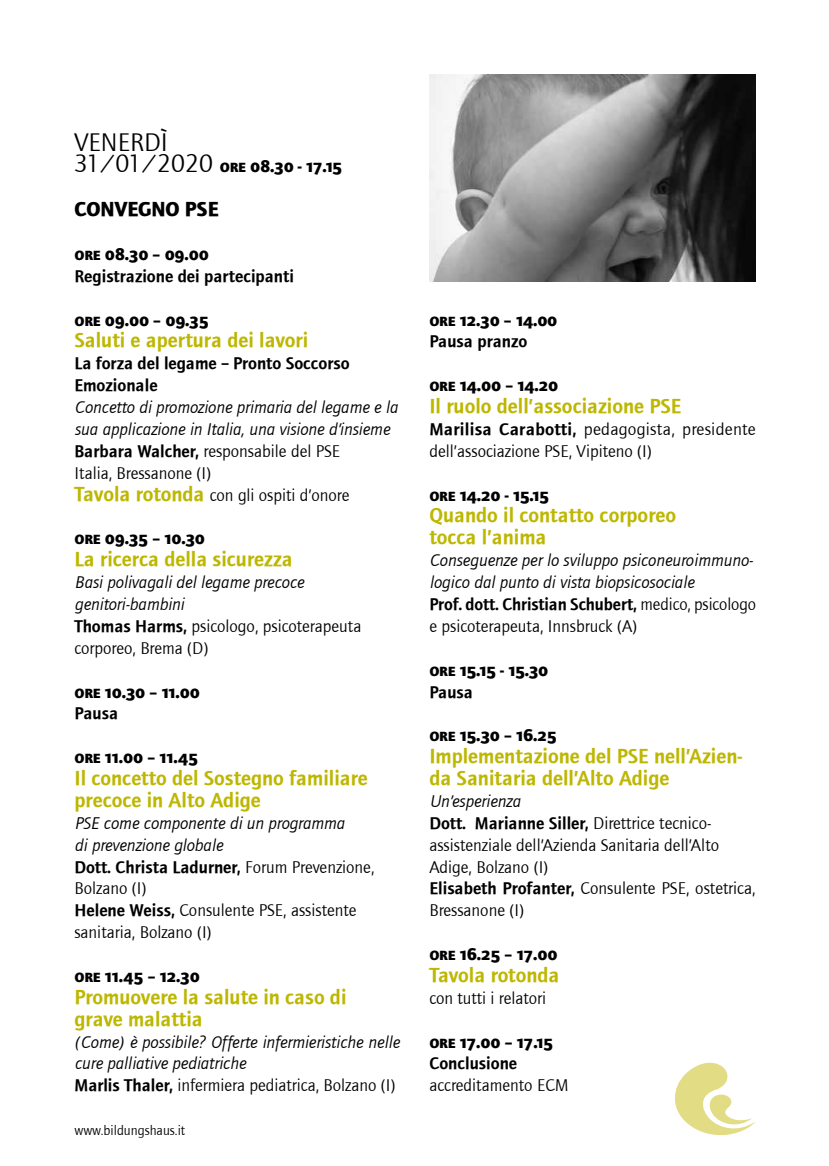
<style>
.page{position:relative;width:829px;height:1166px;background:#fff}
.page>*{position:absolute;margin:0;border:0;box-sizing:border-box;transform-origin:0 0}
.t1{font:26.25px "Foundry Journal";color:#000}
.t2{font:21px/21.9px "Foundry Journal Demi";color:#bdb700}
.t3{font:700 21px "Foundry Journal";color:#000}
.t4{font:italic 17.5px/21.9px "Foundry Journal";color:#000}
.t5{font:17.5px/21.9px "Foundry Journal";color:#000}
.t6{font:17.5px/21.9px "Foundry Journal Demi";color:#000}
.t7{font:700 17.5px "Foundry Journal SC";color:#000}
.t8{font:14px "Foundry Journal";color:#000}
.s1{font-family:"Foundry Journal";font-weight:400;font-size:26.25px}
.s2{font-family:"Foundry Journal Demi";font-style:normal}
.s3{font-style:normal}
.s4{font-family:"Foundry Journal Demi";font-style:normal;font-size:21px;color:#bdb700}
.s5{font-family:"Foundry Journal"}
.s6{font-family:"Foundry Journal Demi"}
</style>
<div class="page">
<img style="left:429px;top:74px;width:326px;height:208px">
<svg style="left:675px;top:1062px;width:80px;height:74px"></svg>
<h1 class="t1" style="left:74px;top:127px;width:95px">VENERDÌ</h1>
<p class="t7" style="left:74px;top:156px;width:269px"><span class="s1">31/01/2020</span> ore 08.30 - 17.15</p>
<p class="t3" style="left:74px;top:197px;width:145px">CONVEGNO PSE</p>
<p class="t7" style="left:74px;top:244px;width:136px">ore 08.30 – 09.00</p>
<p class="t6" style="left:74px;top:265px;width:221px">Registrazione dei partecipanti</p>
<p class="t7" style="left:74px;top:309px;width:135px">ore 09.00 – 09.35</p>
<p class="t2" style="left:74px;top:330px;width:235px">Saluti e apertura dei lavori</p>
<p class="t6" style="left:74px;top:353px;width:277px">La forza del legame – Pronto Soccorso<br>Emozionale</p>
<p class="t4" style="left:74px;top:397px;width:325px">Concetto di promozione primaria del legame e la sua applicazione in Italia, una visione d’insieme <span class="s2">Barbara Walcher,</span> <span class="s3">responsabile del PSE<br>Italia, Bressanone (I)<br></span><span class="s4">Tavola rotonda</span> <span class="s3">con gli ospiti d’onore</span></p>
<p class="t7" style="left:74px;top:528px;width:132px">ore 09.35 – 10.30</p>
<p class="t2" style="left:74px;top:548px;width:220px">La ricerca della sicurezza</p>
<p class="t4" style="left:74px;top:572px;width:288px">Basi polivagali del legame precoce genitori-bambini<br><span class="s2">Thomas Harms,</span> <span class="s3">psicologo, psicoterapeuta corporeo, Brema (D)</span></p>
<p class="t7" style="left:74px;top:681px;width:127px">ore 10.30 – 11.00</p>
<p class="t6" style="left:74px;top:703px;width:45px">Pausa</p>
<p class="t7" style="left:74px;top:747px;width:125px">ore 11.00 – 11.45</p>
<p class="t2" style="left:74px;top:767px;width:295px">Il concetto del Sostegno familiare precoce in Alto Adige</p>
<p class="t4" style="left:74px;top:812px;width:271px">PSE come componente di un programma di prevenzione globale</p>
<p class="t6" style="left:74px;top:856px;width:301px">Dott. Christa Ladurner, <span class="s5">Forum Prevenzione,</span></p>
<p class="t5" style="left:74px;top:878px;width:284px">Bolzano (I)<br><span class="s6">Helene Weiss,</span> Consulente PSE, assistente sanitaria, Bolzano (I)</p>
<p class="t7" style="left:74px;top:966px;width:127px">ore 11.45 – 12.30</p>
<p class="t2" style="left:74px;top:986px;width:273px">Promuovere la salute in caso di grave malattia</p>
<p class="t4" style="left:74px;top:1031px;width:326px">(Come) è possibile? Offerte infermieristiche nelle cure palliative pediatriche<br><span class="s2">Marlis Thaler,</span> <span class="s3">infermiera pediatrica, Bolzano (I)</span></p>
<p class="t8" style="left:74px;top:1123px;width:112px">www.bildungshaus.it</p>
<p class="t7" style="left:429px;top:309px;width:129px">ore 12.30 – 14.00</p>
<p class="t6" style="left:429px;top:331px;width:99px">Pausa pranzo</p>
<p class="t7" style="left:429px;top:375px;width:130px">ore 14.00 – 14.20</p>
<p class="t2" style="left:429px;top:395px;width:253px">Il ruolo dell’associazione PSE</p>
<p class="t5" style="left:429px;top:418px;width:328px"><span class="s6">Marilisa Carabotti,</span> pedagogista, presidente dell’associazione PSE, Vipiteno (I)</p>
<p class="t7" style="left:429px;top:484px;width:121px">ore 14.20 - 15.15</p>
<p class="t2" style="left:429px;top:505px;width:248px">Quando il contatto corporeo tocca l’anima</p>
<p class="t4" style="left:429px;top:550px;width:325px">Conseguenze per lo sviluppo psiconeuroimmuno&shy;logico dal punto di vista biopsicosociale</p>
<p class="t6" style="left:429px;top:593px;width:328px">Prof. dott. Christian Schubert, <span class="s5">medico, psicologo</span></p>
<p class="t5" style="left:429px;top:615px;width:209px">e psicoterapeuta, Innsbruck (A)</p>
<p class="t7" style="left:429px;top:659px;width:120px">ore 15.15 - 15.30</p>
<p class="t6" style="left:429px;top:681px;width:45px">Pausa</p>
<p class="t7" style="left:429px;top:725px;width:129px">ore 15.30 – 16.25</p>
<p class="t2" style="left:429px;top:745px;width:314px">Implementazione del PSE nell’Azien&shy;da Sanitaria dell’Alto Adige</p>
<p class="t4" style="left:429px;top:790px;width:92px">Un’esperienza</p>
<p class="t6" style="left:429px;top:812px;width:282px">Dott. Marianne Siller, <span class="s5">Direttrice tecnico-</span></p>
<p class="t5" style="left:429px;top:834px;width:327px">assistenziale dell’Azienda Sanitaria dell’Alto Adige, Bolzano (I)<br><span class="s6">Elisabeth Profanter,</span> Consulente PSE, ostetrica, Bressanone (I)</p>
<p class="t7" style="left:429px;top:944px;width:129px">ore 16.25 – 17.00</p>
<p class="t2" style="left:429px;top:964px;width:132px">Tavola rotonda</p>
<p class="t5" style="left:429px;top:987px;width:118px">con tutti i relatori</p>
<p class="t7" style="left:429px;top:1031px;width:125px">ore 17.00 – 17.15</p>
<p class="t6" style="left:429px;top:1053px;width:89px">Conclusione</p>
<p class="t5" style="left:429px;top:1075px;width:140px">accreditamento ECM</p>
</div>
